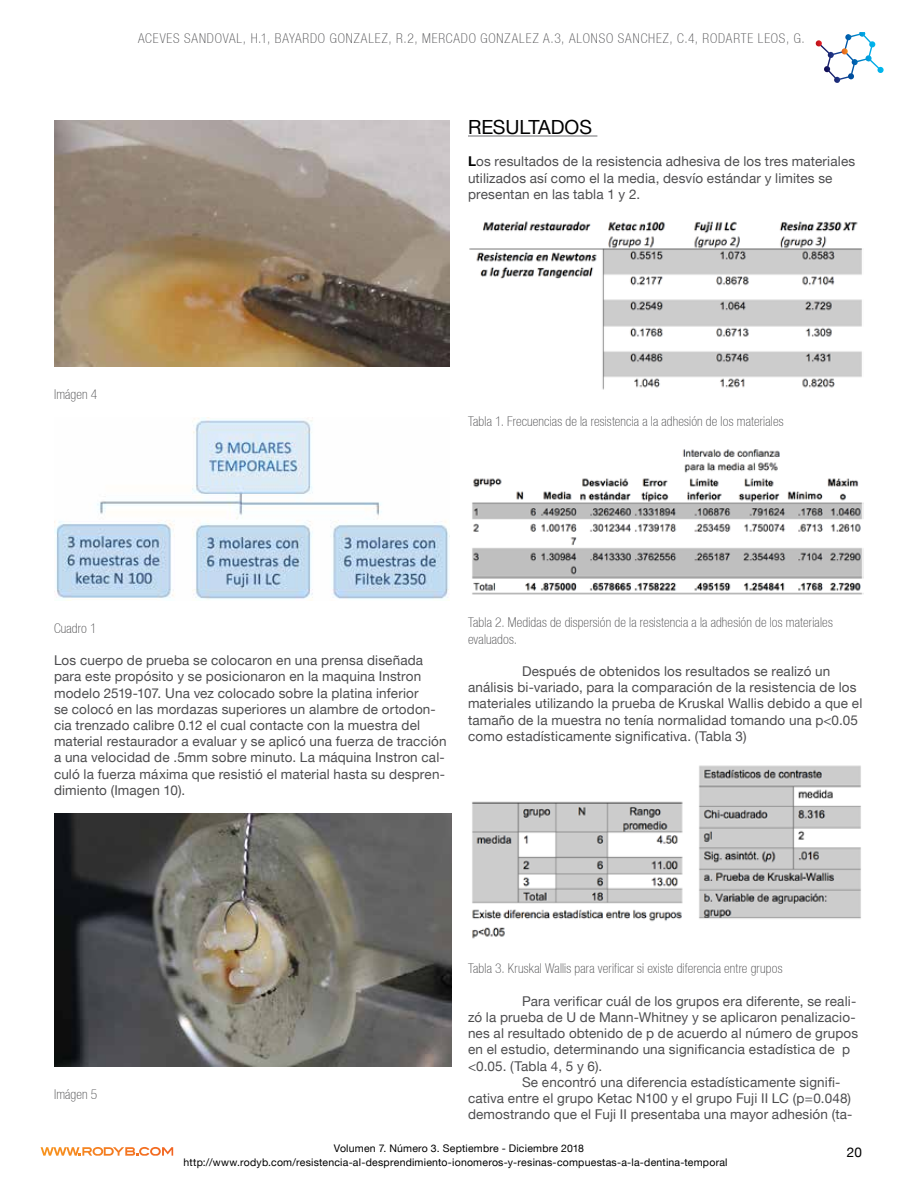
<style>
.page{position:relative;width:918px;height:1188px;background:#fff}
.page>*{position:absolute;margin:0;border:0;box-sizing:border-box;transform-origin:0 0}
.t1{font:19.5px "Helvetica Neue LT";letter-spacing:-.005em;color:#000}
.t2{font:13.5px/16.2px "Helvetica Neue LT";letter-spacing:.01em;color:#4d4d4f}
.t3{font:100 condensed 13.5px/16.2px "Helvetica Neue LT";letter-spacing:.015em;color:#4d4d4f}
.t4{font:100 condensed 13.5px "Helvetica Neue LT";letter-spacing:.065em;color:#4d4d4f}
.t5{font:13.5px "Helvetica Neue LT";color:#000}
.t6{font:10.5px/13.8px "Helvetica Neue LT";letter-spacing:.02em;color:#000}
.s1{font-weight:700;color:#000}
</style>
<div class="page">
<svg style="left:815px;top:32px;width:69px;height:51px"></svg>
<svg style="left:41px;top:1147px;width:132px;height:9px"></svg>
<img style="left:54px;top:120px;width:396px;height:247px">
<img style="left:54px;top:418px;width:396px;height:182px">
<img style="left:54px;top:814px;width:398px;height:253px">
<hr style="left:468px;top:136px;width:129px;height:1px;background:#6d6e71">
<img style="left:469px;top:221px;width:393px;height:169px">
<img style="left:472px;top:449px;width:392px;height:146px">
<img style="left:472px;top:765px;width:389px;height:174px">
<p class="t4" style="left:138px;top:31px;width:668px">ACEVES SANDOVAL, H.1, BAYARDO GONZALEZ, R.2, MERCADO GONZALEZ A.3, ALONSO SANCHEZ, C.4, RODARTE LEOS, G.</p>
<p class="t3" style="left:54px;top:386px;width:45px">Imágen 4</p>
<h1 class="t1" style="left:468px;top:115px;width:125px">RESULTADOS</h1>
<p class="t2" style="left:468px;top:153px;width:389px"><span class="s1">L</span>os resultados de la resistencia adhesiva de los tres materiales utilizados así como el la media, desvío estándar y limites se presentan en las tabla 1 y 2.</p>
<p class="t3" style="left:468px;top:413px;width:317px">Tabla 1. Frecuencias de la resistencia a la adhesión de los materiales</p>
<p class="t3" style="left:54px;top:620px;width:44px">Cuadro 1</p>
<p class="t2" style="left:54px;top:652px;width:394px">Los cuerpo de prueba se colocaron en una prensa diseñada para este propósito y se posicionaron en la maquina Instron modelo 2519-107. Una vez colocado sobre la platina inferior<br>se colocó en las mordazas superiores un alambre de ortodon&shy;cia trenzado calibre 0.12 el cual contacte con la muestra del material restaurador a evaluar y se aplicó una fuerza de tracción a una velocidad de .5mm sobre minuto. La máquina Instron cal&shy;culó la fuerza máxima que resistió el material hasta su despren&shy;dimiento (Imagen 10).</p>
<p class="t3" style="left:468px;top:615px;width:366px">Tabla 2. Medidas de dispersión de la resistencia a la adhesión de los materiales evaluados.</p>
<p class="t2" style="left:468px;top:663px;width:396px;text-indent:54px">Después de obtenidos los resultados se realizó un análisis bi-variado, para la comparación de la resistencia de los materiales utilizando la prueba de Kruskal Wallis debido a que el tamaño de la muestra no tenía normalidad tomando una p&lt;0.05 como estadísticamente significativa. (Tabla 3)</p>
<p class="t3" style="left:54px;top:1086px;width:45px">Imágen 5</p>
<p class="t3" style="left:468px;top:961px;width:316px">Tabla 3. Kruskal Wallis para verificar si existe diferencia entre grupos</p>
<p class="t2" style="left:522px;top:993px;width:336px">Para verificar cuál de los grupos era diferente, se reali-</p>
<p class="t2" style="left:468px;top:1009px;width:389px">zó la prueba de U de Mann-Whitney y se aplicaron penalizacio-</p>
<p class="t2" style="left:468px;top:1025px;width:392px">nes al resultado obtenido de p de acuerdo al número de grupos</p>
<p class="t2" style="left:468px;top:1041px;width:384px">en el estudio, determinando una significancia estadística de p</p>
<p class="t2" style="left:468px;top:1058px;width:136px">&lt;0.05. (Tabla 4, 5 y 6).</p>
<p class="t2" style="left:522px;top:1074px;width:320px">Se encontró una diferencia estadísticamente signifi-</p>
<p class="t2" style="left:468px;top:1090px;width:385px">cativa entre el grupo Ketac N100 y el grupo Fuji II LC (p=0.048)</p>
<p class="t2" style="left:468px;top:1106px;width:386px">demostrando que el Fuji II presentaba una mayor adhesión (ta-</p>
<p class="t6" style="left:184px;top:1142px;width:546px;text-indent:150px">Volumen 7. Número 3. Septiembre - Diciembre 2018 http://www.rodyb.com/resistencia-al-desprendimiento-ionomeros-y-resinas-compuestas-a-la-dentina-temporal</p>
<p class="t5" style="left:847px;top:1144px;width:16px">20</p>
</div>
